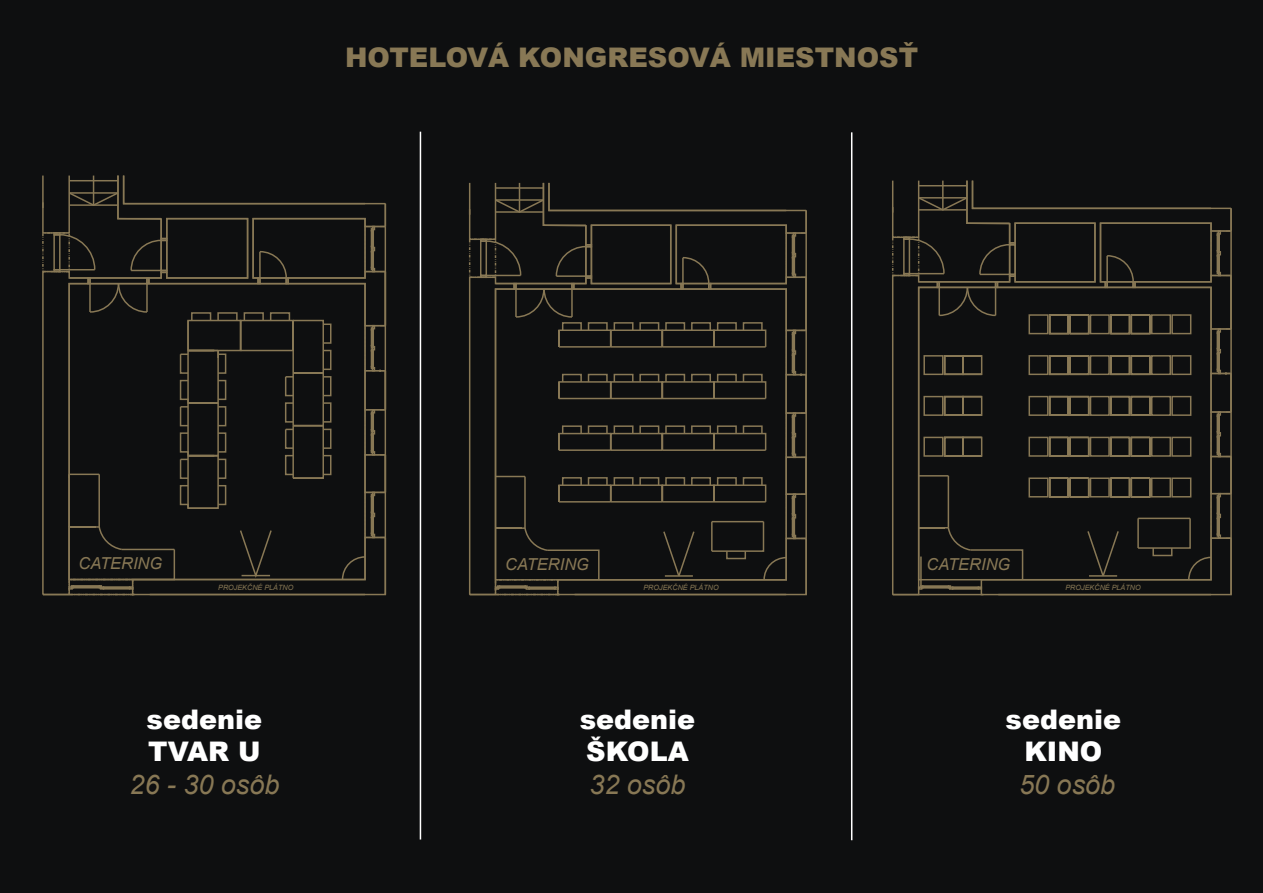
<style>
.page{position:relative;width:1263px;height:893px;background:#0e0f10}
.page>*{position:absolute;margin:0;border:0;box-sizing:border-box;transform-origin:0 0}
.t1{font:900 27px/32.4px "Arial";color:#fff}
.t2{font:900 27px "Arial";color:#887855}
.t3{font:italic 27px "Arial";color:#887855}
.t4{font:italic 16.5px "Arial";color:#887855}
.t5{font:italic 7.2px "Arial";color:#887855}
</style>
<div class="page">
<svg style="left:42px;top:175px;width:345px;height:421px"></svg>
<hr style="left:69px;top:474px;width:30px;height:1px;background:#887855">
<svg style="left:468px;top:182px;width:339px;height:414px"></svg>
<hr style="left:495px;top:476px;width:30px;height:1px;background:#887855">
<svg style="left:892px;top:180px;width:340px;height:416px"></svg>
<hr style="left:919px;top:475px;width:29px;height:2px;background:#887855">
<hr style="left:420px;top:132px;width:1px;height:707px;background:#fff">
<hr style="left:851px;top:132px;width:1px;height:708px;background:#fff">
<h1 class="t2" style="left:345px;top:38px;width:574px">HOTELOVÁ KONGRESOVÁ MIESTNOSŤ</h1>
<h2 class="t4" style="left:78px;top:553px;width:85px">CATERING</h2>
<h2 class="t4" style="left:505px;top:553px;width:85px">CATERING</h2>
<h2 class="t4" style="left:926px;top:553px;width:85px">CATERING</h2>
<p class="t5" style="left:218px;top:583px;width:77px">PROJEKČNÉ PLÁTNO</p>
<p class="t5" style="left:643px;top:583px;width:77px">PROJEKČNÉ PLÁTNO</p>
<p class="t5" style="left:1065px;top:583px;width:77px">PROJEKČNÉ PLÁTNO</p>
<h1 class="t1" style="left:147px;top:702px;width:117px">sedenie<br>TVAR U</h1>
<h1 class="t3" style="left:129px;top:767px;width:152px">26 - 30 osôb</h1>
<h1 class="t1" style="left:580px;top:702px;width:117px">sedenie<br>ŠKOLA</h1>
<h1 class="t3" style="left:589px;top:767px;width:98px">32 osôb</h1>
<h1 class="t1" style="left:1006px;top:702px;width:117px;text-align:center">sedenie<br>KINO</h1>
<h1 class="t3" style="left:1019px;top:767px;width:98px">50 osôb</h1>
</div>
